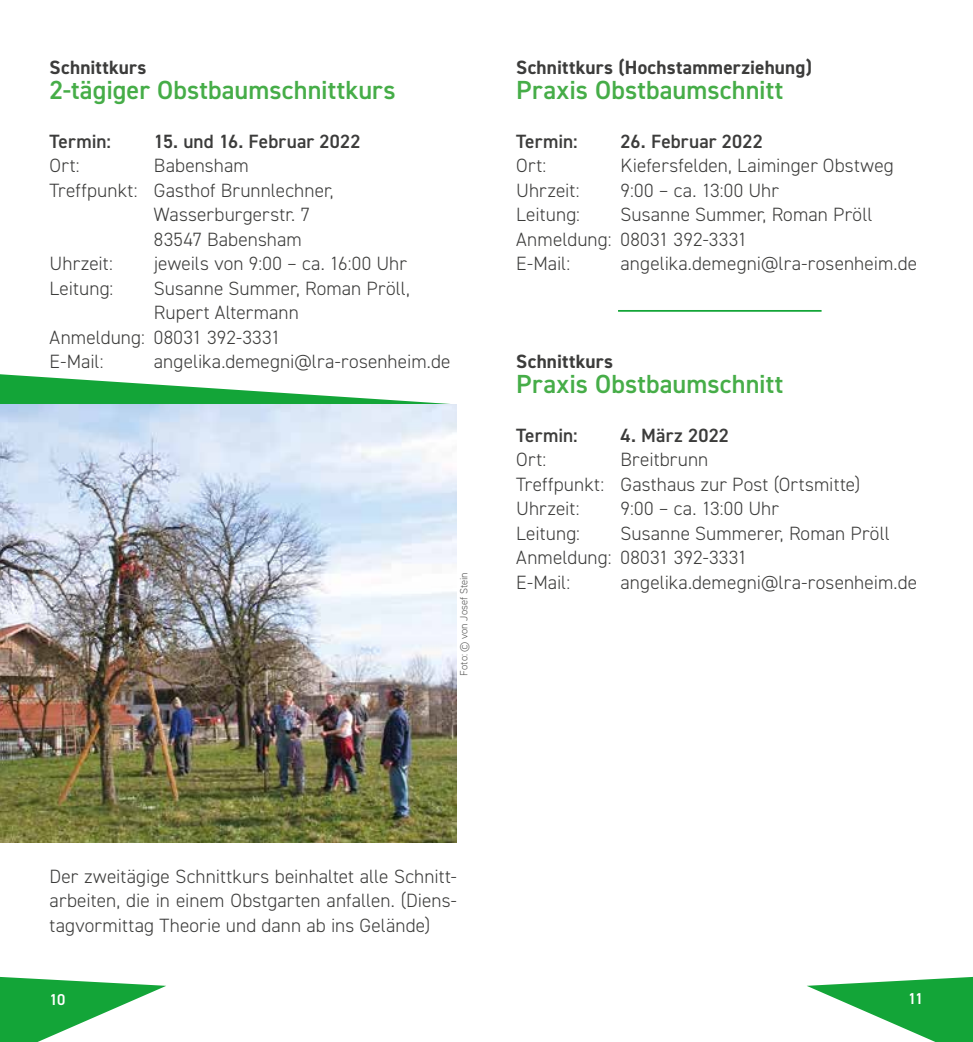
<style>
.page{position:relative;width:973px;height:1042px;background:#fff}
.page>*{position:absolute;margin:0;border:0;box-sizing:border-box;transform-origin:0 0}
.t1{font:600 26.25px "DIN2014";letter-spacing:.005em;color:#46ad48}
.t2{font:300 19.25px/24.5px "DIN2014";letter-spacing:.005em;color:#3c3c3b}
.t3{font:600 19.25px "DIN2014";letter-spacing:.005em;color:#3c3c3b}
.t4{font:700 19.25px "DIN2014";letter-spacing:.01em;color:#3c3c3b}
.t5{font:600 15.75px "DIN2014";color:#fff}
.t6{font:300 10.5px "DIN2014";letter-spacing:.005em;color:#575756}
</style>
<div class="page">
<hr style="left:618px;top:310px;width:203px;height:2px;background:#13a538">
<svg style="left:0;top:374px;width:450px;height:30px"></svg>
<img style="left:0;top:404px;width:456px;height:438px">
<svg style="left:807px;top:977px;width:165px;height:65px"></svg>
<svg style="left:0;top:977px;width:166px;height:65px"></svg>
<p class="t4" style="left:50px;top:55px;width:98px">Schnittkurs</p>
<h1 class="t1" style="left:50px;top:72px;width:347px">2-tägiger Obstbaumschnittkurs</h1>
<p class="t3" style="left:50px;top:128px;width:63px">Termin:</p>
<p class="t3" style="left:154px;top:128px;width:208px">15. und 16. Februar 2022</p>
<p class="t2" style="left:50px;top:153px;width:32px">Ort:</p>
<p class="t2" style="left:154px;top:153px;width:96px">Babensham</p>
<p class="t2" style="left:50px;top:178px;width:285px">Treffpunkt: Gasthof Brunnlechner,</p>
<p class="t2" style="left:154px;top:202px;width:157px">Wasserburgerstr. 7</p>
<p class="t2" style="left:154px;top:227px;width:149px">83547 Babensham</p>
<p class="t2" style="left:50px;top:251px;width:65px">Uhrzeit:</p>
<p class="t2" style="left:154px;top:251px;width:254px">jeweils von 9:00 – ca. 16:00 Uhr</p>
<p class="t2" style="left:50px;top:276px;width:65px">Leitung:</p>
<p class="t2" style="left:154px;top:276px;width:257px">Susanne Summer, Roman Pröll,</p>
<p class="t2" style="left:154px;top:300px;width:146px">Rupert Altermann</p>
<p class="t2" style="left:50px;top:325px;width:232px">Anmeldung: 08031 392-3331</p>
<p class="t2" style="left:50px;top:349px;width:56px">E-Mail:</p>
<p class="t2" style="left:154px;top:349px;width:298px">angelika.demegni@lra-rosenheim.de</p>
<p class="t6" style="left:457px;top:676px;width:105px;rotate:-90deg">Foto: © von Josef Stein</p>
<p class="t4" style="left:516px;top:55px;width:297px">Schnittkurs (Hochstammerziehung)</p>
<h1 class="t1" style="left:516px;top:72px;width:268px">Praxis Obstbaumschnitt</h1>
<p class="t3" style="left:516px;top:128px;width:63px">Termin:</p>
<p class="t3" style="left:620px;top:128px;width:144px">26. Februar 2022</p>
<p class="t2" style="left:516px;top:153px;width:32px">Ort:</p>
<p class="t2" style="left:620px;top:153px;width:275px">Kiefersfelden, Laiminger Obstweg</p>
<p class="t2" style="left:516px;top:178px;width:65px">Uhrzeit:</p>
<p class="t2" style="left:620px;top:178px;width:160px">9:00 – ca. 13:00 Uhr</p>
<p class="t2" style="left:516px;top:202px;width:65px">Leitung:</p>
<p class="t2" style="left:516px;top:202px;width:358px;text-indent:104px">Susanne Summer, Roman Pröll<br>Anmeldung: 08031 392-3331<br>E-Mail:</p>
<p class="t2" style="left:620px;top:251px;width:298px">angelika.demegni@lra-rosenheim.de</p>
<p class="t4" style="left:516px;top:349px;width:98px">Schnittkurs</p>
<h1 class="t1" style="left:516px;top:366px;width:268px">Praxis Obstbaumschnitt</h1>
<p class="t3" style="left:516px;top:422px;width:63px">Termin:</p>
<p class="t3" style="left:620px;top:422px;width:110px">4. März 2022</p>
<p class="t2" style="left:516px;top:447px;width:32px">Ort:</p>
<p class="t2" style="left:516px;top:447px;width:345px;text-indent:104px">Breitbrunn<br>Treffpunkt: Gasthaus zur Post (Ortsmitte)<br>Uhrzeit:</p>
<p class="t2" style="left:620px;top:496px;width:160px">9:00 – ca. 13:00 Uhr</p>
<p class="t2" style="left:516px;top:521px;width:375px;text-indent:104px">Susanne Summerer, Roman Pröll<br>Anmeldung: 08031 392-3331<br>E-Mail:</p>
<p class="t2" style="left:516px;top:521px;width:65px">Leitung:</p>
<p class="t2" style="left:620px;top:570px;width:298px">angelika.demegni@lra-rosenheim.de</p>
<p class="t2" style="left:50px;top:864px;width:408px;text-align:justify">Der zweitägige Schnittkurs beinhaltet alle Schnitt&shy;arbeiten, die in einem Obstgarten anfallen. (Diens&shy;tagvormittag Theorie und dann ab ins Gelände)</p>
<p class="t5" style="left:50px;top:989px;width:17px">10</p>
<p class="t5" style="left:908px;top:988px;width:17px">11</p>
</div>
